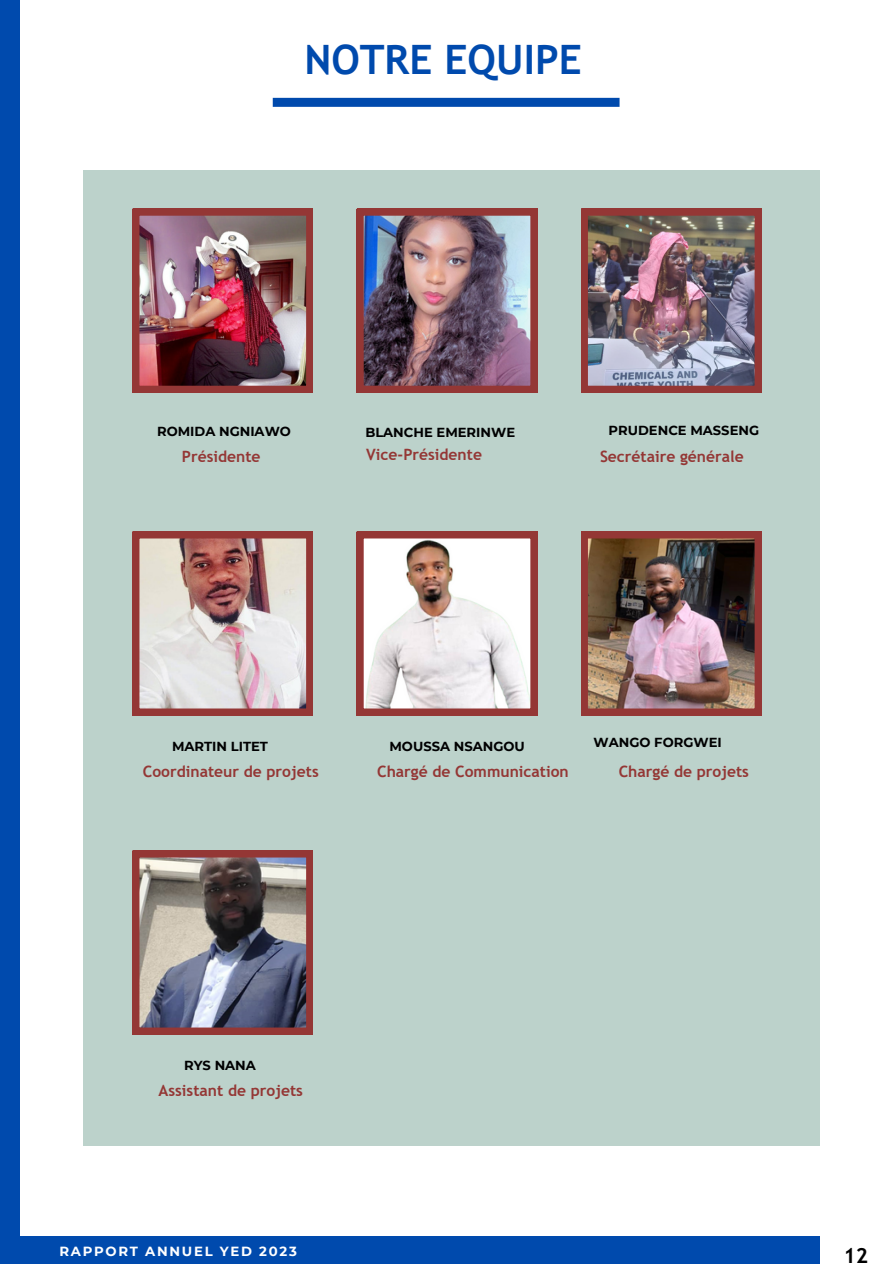
<style>
.page{position:relative;width:894px;height:1264px;background:#fff}
.page>*{position:absolute;margin:0;border:0;box-sizing:border-box;transform-origin:0 0}
.t1{font:700 40.5px "Trebuchet MS";color:#004aad}
.t2{font:700 21px "Trebuchet MS";color:#000}
.t3{font:700 15.6px "Trebuchet MS";color:#943735}
.t4{font:700 13.2px "Montserrat";letter-spacing:.13em;color:#fff}
.t5{font:700 13.05px "Montserrat";color:#000001}
</style>
<div class="page">
<div style="left:83px;top:170px;width:736px;height:330px;background:#bcd2cb"></div>
<div style="left:83px;top:500px;width:736px;height:646px;background:#bcd2cb"></div>
<img style="left:133px;top:209px;width:180px;height:183px">
<img style="left:357px;top:209px;width:180px;height:183px">
<img style="left:581px;top:209px;width:180px;height:183px">
<img style="left:133px;top:531px;width:180px;height:184px">
<svg style="left:357px;top:531px;width:180px;height:184px;background:#ddcccb"></svg>
<img style="left:581px;top:531px;width:180px;height:184px">
<div style="left:0;top:1236px;width:819px;height:27px;background:#004aad"></div>
<div style="left:0;top:0;width:20px;height:1263px;background:#004aad"></div>
<div style="left:273px;top:98px;width:346px;height:9px;background:#004aad"></div>
<svg style="left:133px;top:850px;width:180px;height:184px;background:#82757b"></svg>
<p class="t1" style="left:304px;top:36px;width:279px">NOTRE EQUIPE</p>
<h1 class="t5" style="left:157px;top:423px;width:135px">ROMIDA NGNIAWO</h1>
<p class="t5" style="left:365px;top:424px;width:151px">BLANCHE EMERINWE</p>
<p class="t5" style="left:608px;top:423px;width:152px">PRUDENCE MASSENG</p>
<p class="t3" style="left:182px;top:447px;width:80px">Présidente</p>
<p class="t3" style="left:366px;top:445px;width:117px">Vice-Présidente</p>
<p class="t3" style="left:599px;top:447px;width:145px">Secrétaire générale</p>
<p class="t5" style="left:172px;top:738px;width:97px">MARTIN LITET</p>
<p class="t5" style="left:389px;top:738px;width:137px">MOUSSA NSANGOU</p>
<h2 class="t5" style="left:593px;top:734px;width:130px">WANGO FORGWEI</h2>
<p class="t3" style="left:143px;top:762px;width:177px">Coordinateur de projets</p>
<p class="t3" style="left:377px;top:762px;width:193px">Chargé de Communication</p>
<p class="t3" style="left:618px;top:762px;width:132px">Chargé de projets</p>
<p class="t5" style="left:184px;top:1057px;width:73px">RYS NANA</p>
<p class="t3" style="left:159px;top:1081px;width:146px">Assistant de projets</p>
<p class="t4" style="left:59px;top:1242px;width:239px">RAPPORT ANNUEL YED 2023</p>
<p class="t2" style="left:843px;top:1242px;width:26px">12</p>
</div>
